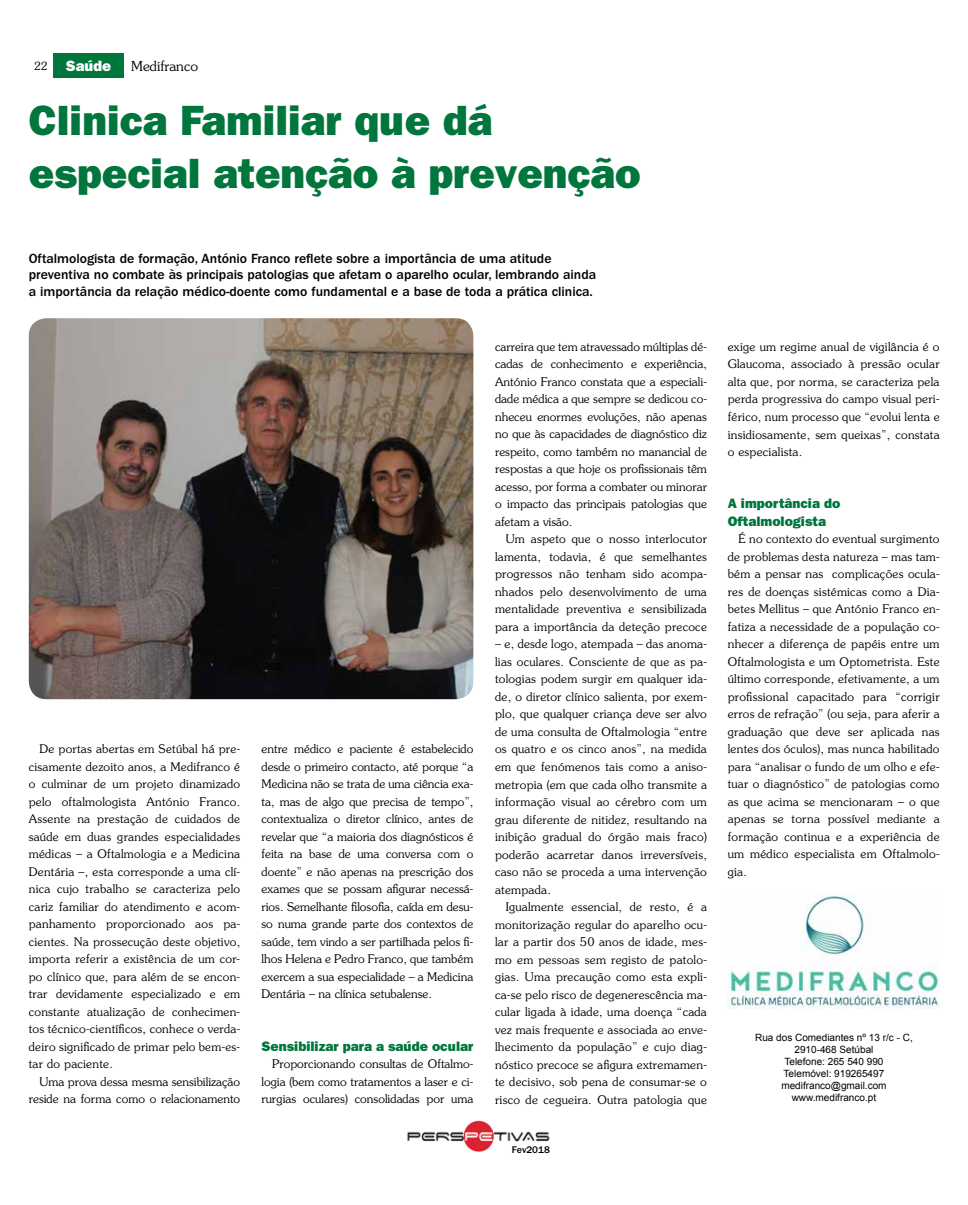
<style>
.page{position:relative;width:968px;height:1205px;background:#fff}
.page>*{position:absolute;margin:0;border:0;box-sizing:border-box;transform-origin:0 0}
.t1{font:42.5px/52.5px "ITC Franklin Gothic Std Hvy";color:#00763c}
.t2{font:15px "ITC Franklin Gothic Std Hvy";color:#fff}
.t3{font:500 13.75px/16.2px "ITC Franklin Gothic Std";color:#000}
.t4{font:13.75px/17.5px "ITC Franklin Gothic Std Hvy";color:#00763c}
.t5{font:300 13.75px "Souvenir Std";color:#000}
.t6{font:300 11.88px/17.5px "Souvenir Std";letter-spacing:.02em;color:#000;text-align:justify}
.t7{font:300 11.88px/17.5px "Souvenir Std";color:#000;text-align:right}
.t8{font:10px/12px "Arial";color:#000;text-align:center}
.t9{font:500 10px "ITC Franklin Gothic Std";color:#000}
.s1{font-family:"Souvenir Std";font-weight:300;font-size:11.25px;color:#000}
</style>
<div class="page">
<div style="left:53px;top:53px;width:71px;height:25px;background:#00763c"></div>
<img style="left:407px;top:1121px;width:143px;height:31px">
<img style="left:29px;top:318px;width:444px;height:381px">
<img style="left:727px;top:893px;width:212px;height:115px">
<p class="t2" style="left:34px;top:56px;width:79px"><span class="s1">22</span> Saúde</p>
<p class="t5" style="left:131px;top:58px;width:68px">Medifranco</p>
<h1 class="t1" style="left:29px;top:94px;width:613px">Clinica Familiar que dá especial atenção à prevenção</h1>
<p class="t3" style="left:29px;top:251px;width:568px">Oftalmologista de formação, António Franco reflete sobre a importância de uma atitude preventiva no combate às principais patologias que afetam o aparelho ocular, lembrando ainda a importância da relação médico-doente como fundamental e a base de toda a prática clinica.</p>
<p class="t6" style="left:29px;top:740px;width:213px;text-indent:11px">De portas abertas em Setúbal há pre&shy;cisamente dezoito anos, a Medifranco é o culminar de um projeto dinamizado pelo oftalmologista António Franco.<br>Assente na prestação de cuidados de saúde em duas grandes especialidades médicas – a Oftalmologia e a Medicina Dentária –, esta corresponde a uma clí&shy;nica cujo trabalho se caracteriza pelo cariz familiar do atendimento e acom&shy;panhamento proporcionado aos pa&shy;cientes. Na prossecução deste objetivo, importa referir a existência de um cor&shy;po clínico que, para além de se encon&shy;trar devidamente especializado e em constante atualização de conhecimen&shy;tos técnico-científicos, conhece o verda&shy;deiro significado de primar pelo bem-es&shy;tar do paciente.</p>
<p class="t7" style="left:29px;top:1073px;width:213px">Uma prova dessa mesma sensibilização reside na forma como o relacionamento</p>
<p class="t6" style="left:261px;top:740px;width:213px">entre médico e paciente é estabelecido desde o primeiro contacto, até porque “a Medicina não se trata de uma ciência exa&shy;ta, mas de algo que precisa de tempo”, contextualiza o diretor clínico, antes de revelar que “a maioria dos diagnósticos é feita na base de uma conversa com o doente” e não apenas na prescrição dos exames que se possam afigurar necessá&shy;rios. Semelhante filosofia, caída em desu&shy;so numa grande parte dos contextos de saúde, tem vindo a ser partilhada pelos fi&shy;lhos Helena e Pedro Franco, que também exercem a sua especialidade – a Medicina Dentária – na clínica setubalense.</p>
<p class="t4" style="left:261px;top:1037px;width:213px">Sensibilizar para a saúde ocular</p>
<p class="t6" style="left:261px;top:1055px;width:213px;text-indent:11px">Proporcionando consultas de Oftalmo&shy;logia (bem como tratamentos a laser e ci&shy;rurgias oculares) consolidadas por uma</p>
<p class="t6" style="left:495px;top:338px;width:213px">carreira que tem atravessado múltiplas dé&shy;cadas de conhecimento e experiência, António Franco constata que a especiali&shy;dade médica a que sempre se dedicou co&shy;nheceu enormes evoluções, não apenas no que às capacidades de diagnóstico diz respeito, como também no manancial de respostas a que hoje os profissionais têm acesso, por forma a combater ou minorar o impacto das principais patologias que afetam a visão.</p>
<p class="t6" style="left:495px;top:530px;width:213px;text-indent:11px">Um aspeto que o nosso interlocutor lamenta, todavia, é que semelhantes progressos não tenham sido acompa&shy;nhados pelo desenvolvimento de uma mentalidade preventiva e sensibilizada para a importância da deteção precoce</p>
<p class="t6" style="left:495px;top:635px;width:213px">– e, desde logo, atempada – das anoma&shy;lias oculares. Consciente de que as pa&shy;tologias podem surgir em qualquer ida&shy;de, o diretor clínico salienta, por exem&shy;plo, que qualquer criança deve ser alvo de uma consulta de Oftalmologia “entre os quatro e os cinco anos”, na medida em que fenómenos tais como a aniso&shy;metropia (em que cada olho transmite a informação visual ao cérebro com um grau diferente de nitidez, resultando na inibição gradual do órgão mais fraco) poderão acarretar danos irreversíveis, caso não se proceda a uma intervenção atempada.</p>
<p class="t6" style="left:495px;top:898px;width:213px;text-indent:11px">Igualmente essencial, de resto, é a monitorização regular do aparelho ocu&shy;lar a partir dos 50 anos de idade, mes&shy;mo em pessoas sem registo de patolo&shy;gias. Uma precaução como esta expli&shy;ca-se pelo risco de degenerescência ma&shy;cular ligada à idade, uma doença “cada vez mais frequente e associada ao enve&shy;lhecimento da população” e cujo diag&shy;nóstico precoce se afigura extremamen&shy;te decisivo, sob pena de consumar-se o risco de cegueira. Outra patologia que</p>
<p class="t9" style="left:512px;top:1144px;width:39px">Fev2018</p>
<p class="t6" style="left:727px;top:338px;width:213px">exige um regime anual de vigilância é o Glaucoma, associado à pressão ocular alta que, por norma, se caracteriza pela perda progressiva do campo visual peri&shy;férico, num processo que “evolui lenta e insidiosamente, sem queixas”, constata o especialista.</p>
<p class="t4" style="left:727px;top:495px;width:114px">A importância do<br>Oftalmologista</p>
<p class="t6" style="left:727px;top:530px;width:213px;text-indent:11px">É no contexto do eventual surgimento de problemas desta natureza – mas tam&shy;bém a pensar nas complicações ocula&shy;res de doenças sistémicas como a Dia&shy;betes Mellitus – que António Franco en&shy;fatiza a necessidade de a população co&shy;nhecer a diferença de papéis entre um Oftalmologista e um Optometrista. Este último corresponde, efetivamente, a um profissional capacitado para “corrigir erros de refração” (ou seja, para aferir a graduação que deve ser aplicada nas lentes dos óculos), mas nunca habilitado para “analisar o fundo de um olho e efe&shy;tuar o diagnóstico” de patologias como as que acima se mencionaram – o que apenas se torna possível mediante a formação continua e a experiência de um médico especialista em Oftalmolo&shy;gia.</p>
<p class="t8" style="left:755px;top:1031px;width:159px">Rua dos Comediantes nº 13 r/c - C,<br>2910-468 Setúbal<br>Telefone: 265 540 990<br>Telemóvel: 919265497 medifranco@gmail.com www.medifranco.pt</p>
</div>
